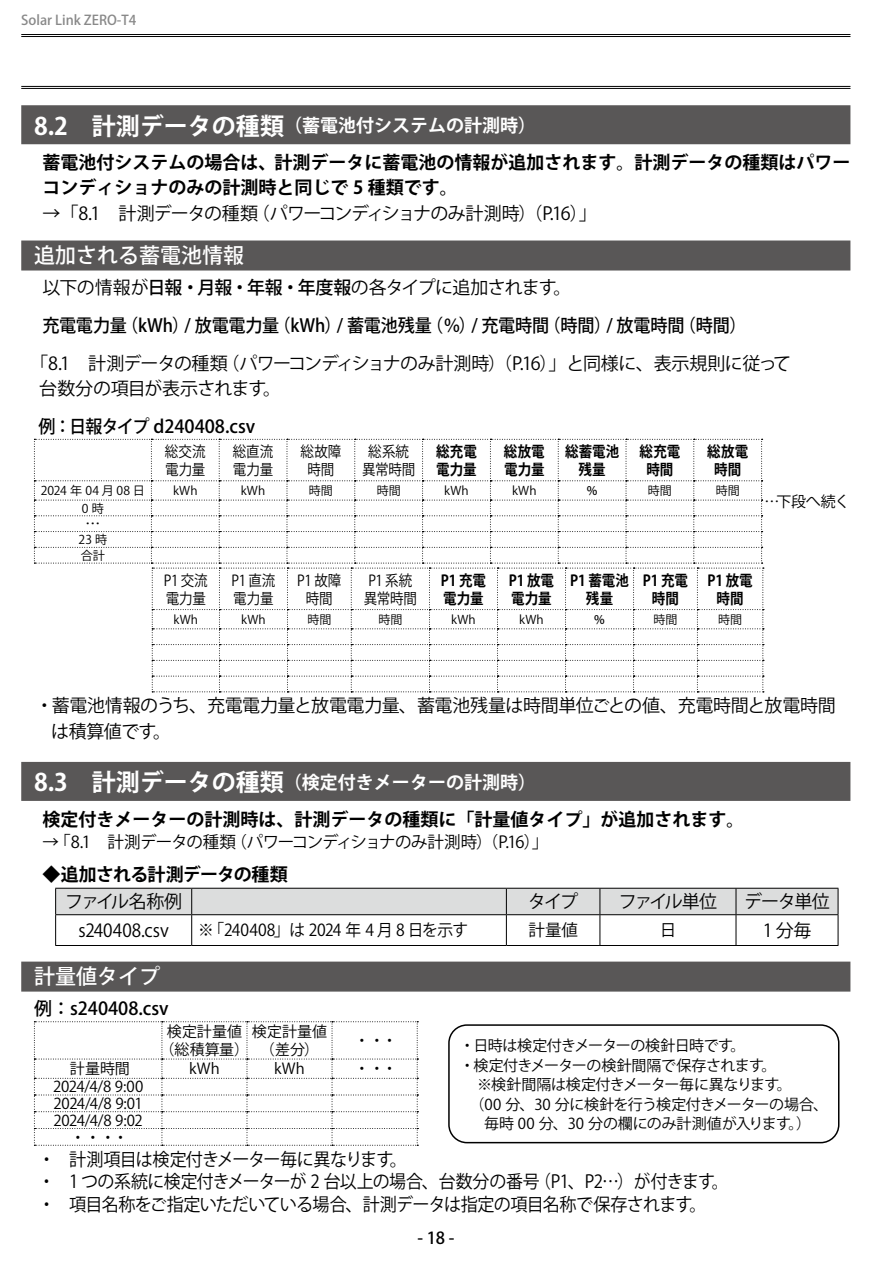
<style>
.page{position:relative;width:893px;height:1263px;background:#fff}
.page>*{position:absolute;margin:0;border:0;box-sizing:border-box;transform-origin:0 0}
.t1{font:500 21px "Koz Go Pro";color:#fff}
.t2{font:18px/25.2px "Koz Go Pro";letter-spacing:-.035em;color:#000}
.t3{font:700 18px/36.9px "Koz Go Pro";color:#000}
.t4{font:18px/22.5px "Koz Go Pro";letter-spacing:-.035em;color:#000;scale:.95 1}
.t5{font:500 18px/37.8px "Koz Go Pro";letter-spacing:-.005em;color:#000}
.t6{font:500 18px "Koz Go Pro";letter-spacing:-.005em;color:#000;scale:.95 1}
.t7{font:700 18px "Koz Go Pro";letter-spacing:-.045em;color:#000}
.t8{font:18px "Koz Go Pro";letter-spacing:.005em;color:#000;scale:.95 1}
.t9{font:18px "Koz Go Pro";letter-spacing:-.075em;color:#000}
.t10{font:16.5px "Koz Go Pro";letter-spacing:-.04em;color:#000}
.t11{font:16.5px "Koz Go Pro";letter-spacing:-.04em;color:#000;scale:.95 1}
.t12{font:500 16.5px "Koz Go Pro";color:#000}
.t13{font:15px/19.5px "Koz Go Pro";letter-spacing:-.015em;color:#000;text-align:center}
.t14{font:700 15px/18px "Koz Go Pro";letter-spacing:.005em;color:#000;text-align:center;scale:.9 1}
.t15{font:15px/18px "Koz Go Pro";letter-spacing:-.015em;color:#000;scale:.9 1}
.t16{font:15px/16.8px "Koz Go Pro";letter-spacing:-.035em;color:#000;text-align:center}
.t17{font:500 13.5px "Koz Go Pro";color:#898989}
.t18{font:12.15px/15.8px "Koz Go Pro";letter-spacing:.01em;color:#000;text-align:center}
.t19{font:12px "Koz Go Pro";letter-spacing:.015em;color:#000}
.t20{font:500 12px "Koz Go Pro";color:#000}
.s1{font-size:24px;color:#fff}
.s2{color:#fff}
.s3{font-weight:400}
</style>
<div class="page">
<div style="left:21px;top:105px;width:829px;height:39px;background:#595757"></div>
<div style="left:21px;top:240px;width:829px;height:30px;background:#595757"></div>
<svg style="left:34px;top:439px;width:730px;height:253px"></svg>
<hr style="left:21px;top:34px;width:829px;height:1px;background:#000">
<hr style="left:21px;top:36px;width:829px;height:1px;background:#000">
<hr style="left:21px;top:86px;width:829px;height:1px;background:#000">
<hr style="left:21px;top:88px;width:829px;height:1px;background:#000">
<div style="left:21px;top:762px;width:829px;height:39px;background:#595757"></div>
<div style="left:21px;top:961px;width:829px;height:30px;background:#595757"></div>
<div style="left:55px;top:888px;width:784px;height:27px;background:#dcdddd"></div>
<hr style="left:55px;top:914px;width:137px;height:1px;background:#000">
<hr style="left:55px;top:915px;width:1px;height:30px;background:#000">
<hr style="left:192px;top:914px;width:314px;height:1px;background:#000">
<hr style="left:191px;top:915px;width:1px;height:30px;background:#000">
<hr style="left:192px;top:945px;width:314px;height:1px;background:#000">
<hr style="left:506px;top:914px;width:94px;height:1px;background:#000">
<hr style="left:506px;top:915px;width:1px;height:30px;background:#000">
<hr style="left:600px;top:914px;width:136px;height:1px;background:#000">
<hr style="left:600px;top:915px;width:1px;height:30px;background:#000">
<hr style="left:600px;top:945px;width:136px;height:1px;background:#000">
<hr style="left:736px;top:914px;width:102px;height:1px;background:#000">
<hr style="left:736px;top:915px;width:1px;height:30px;background:#000">
<hr style="left:838px;top:915px;width:1px;height:30px;background:#000">
<hr style="left:55px;top:945px;width:137px;height:1px;background:#000">
<hr style="left:506px;top:945px;width:94px;height:1px;background:#000">
<hr style="left:736px;top:945px;width:102px;height:1px;background:#000">
<svg style="left:34px;top:1021px;width:384px;height:125px"></svg>
<div style="left:448px;top:1024px;width:391px;height:119px;border:2px solid #000;border-radius:18px"></div>
<p class="t17" style="left:21px;top:11px;width:117px">Solar Link ZERO-T4</p>
<p class="t3" style="left:43px;top:108px;width:809px;text-indent:-9px"><span class="s1">8.2　計測データの種類</span><span class="s2">（蓄電池付システムの計測時）<br></span>蓄電池付システムの場合は、計測データに蓄電池の情報が追加されます。計測データの種類はパワー</p>
<p class="t3" style="left:43px;top:171px;width:417px">コンディショナのみの計測時と同じで 5 種類です。</p>
<p class="t2" style="left:43px;top:201px;width:556px">→「8.1　計測データの種類（パワーコンディショナのみ計測時）（P.16）」</p>
<p class="t1" style="left:34px;top:242px;width:211px">追加される蓄電池情報</p>
<p class="t5" style="left:43px;top:269px;width:705px"><span class="s3">以下の情報が</span>日報・月報・年報・年度報<span class="s3">の各タイプに追加されます。<br></span>充電電力量（kWh）/ 放電電力量（kWh）/ 蓄電池残量（％）/ 充電時間（時間）/ 放電時間（時間）</p>
<p class="t2" style="left:21px;top:351px;width:771px">　「8.1　計測データの種類（パワーコンディショナのみ計測時）（P.16）」と同様に、表示規則に従って　台数分の項目が表示されます。</p>
<p class="t6" style="left:38px;top:414px;width:230px">例：日報タイプ d240408.csv</p>
<p class="t15" style="left:165px;top:443px;width:47px">総交流電力量</p>
<p class="t15" style="left:233px;top:443px;width:46px">総直流電力量</p>
<p class="t15" style="left:300px;top:443px;width:47px;text-align:center">総故障時間</p>
<p class="t15" style="left:362px;top:443px;width:60px;text-align:center">総系統異常時間</p>
<p class="t14" style="left:436px;top:443px;width:47px;text-align:left">総充電電力量</p>
<p class="t14" style="left:504px;top:443px;width:47px;text-align:left">総放電電力量</p>
<p class="t14" style="left:565px;top:443px;width:62px">総蓄電池残量</p>
<p class="t14" style="left:640px;top:443px;width:47px">総充電時間</p>
<p class="t14" style="left:707px;top:443px;width:47px">総放電時間</p>
<p class="t13" style="left:765px;top:492px;width:87px">…下段へ続く</p>
<p class="t18" style="left:41px;top:483px;width:106px">2024 年 04月08日</p>
<p class="t19" style="left:173px;top:483px;width:26px">kWh</p>
<p class="t19" style="left:241px;top:483px;width:26px">kWh</p>
<p class="t19" style="left:309px;top:483px;width:26px">時間</p>
<p class="t19" style="left:377px;top:483px;width:26px">時間</p>
<p class="t19" style="left:444px;top:483px;width:26px">kWh</p>
<p class="t19" style="left:512px;top:483px;width:26px">kWh</p>
<p class="t20" style="left:587px;top:483px;width:12px">%</p>
<p class="t19" style="left:648px;top:483px;width:26px">時間</p>
<p class="t19" style="left:716px;top:483px;width:26px">時間</p>
<p class="t18" style="left:79px;top:501px;width:30px">0 時･･･<br>23 時合計</p>
<p class="t15" style="left:164px;top:571px;width:50px">P1 交流電力量</p>
<p class="t15" style="left:231px;top:571px;width:50px">P1 直流電力量</p>
<p class="t15" style="left:297px;top:571px;width:51px;text-align:center">P1 故障時間</p>
<p class="t15" style="left:364px;top:571px;width:60px;text-align:center">P1 系統異常時間</p>
<p class="t14" style="left:441px;top:572px;width:52px;text-align:left">P1 充電電力量</p>
<p class="t14" style="left:509px;top:572px;width:52px;text-align:left">P1 放電電力量</p>
<p class="t14" style="left:570px;top:572px;width:67px">P1 蓄電池残量</p>
<p class="t14" style="left:643px;top:572px;width:52px">P1 充電時間</p>
<p class="t14" style="left:707px;top:572px;width:52px">P1 放電時間</p>
<p class="t19" style="left:174px;top:612px;width:26px">kWh</p>
<p class="t19" style="left:241px;top:612px;width:26px">kWh</p>
<p class="t19" style="left:307px;top:612px;width:26px">時間</p>
<p class="t19" style="left:378px;top:612px;width:26px">時間</p>
<p class="t19" style="left:451px;top:612px;width:26px">kWh</p>
<p class="t19" style="left:519px;top:612px;width:26px">kWh</p>
<p class="t20" style="left:594px;top:612px;width:12px">%</p>
<p class="t19" style="left:653px;top:612px;width:26px">時間</p>
<p class="t19" style="left:718px;top:612px;width:26px">時間</p>
<p class="t2" style="left:51px;top:694px;width:786px;text-indent:-16px">・蓄電池情報のうち、充電電力量と放電電力量、蓄電池残量は時間単位ごとの値、充電時間と放電時間は積算値です。</p>
<p class="t3" style="left:43px;top:765px;width:704px;text-indent:-9px"><span class="s1">8.3　計測データの種類</span><span class="s2">（検定付きメーターの計測時）<br></span>検定付きメーターの計測時は、計測データの種類に「計量値タイプ」が追加されます。</p>
<p class="t10" style="left:43px;top:831px;width:507px">→「8.1　計測データの種類（パワーコンディショナのみ計測時）（P.16）」</p>
<p class="t7" style="left:43px;top:863px;width:247px">◆追加される計測データの種類</p>
<p class="t9" style="left:65px;top:890px;width:118px">ファイル名称例</p>
<p class="t2" style="left:528px;top:889px;width:52px">タイプ</p>
<p class="t2" style="left:619px;top:889px;width:100px">ファイル単位</p>
<p class="t2" style="left:744px;top:889px;width:87px">データ単位</p>
<p class="t8" style="left:78px;top:919px;width:97px">s240408.csv</p>
<p class="t11" style="left:198px;top:920px;width:286px">※「240408」は 2024 年 4 月 8 日を示す</p>
<p class="t10" style="left:528px;top:920px;width:51px">計量値</p>
<p class="t10" style="left:660px;top:920px;width:18px">日</p>
<p class="t2" style="left:763px;top:918px;width:50px">1分毎</p>
<p class="t1" style="left:34px;top:963px;width:128px">計量値タイプ</p>
<p class="t5" style="left:34px;top:990px;width:136px">例：s240408.csv</p>
<p class="t13" style="left:160px;top:1023px;width:91px;line-height:18px">検定計量値（総積算量）</p>
<p class="t13" style="left:252px;top:1023px;width:77px;line-height:18px">検定計量値（差分）</p>
<p class="t13" style="left:460px;top:1036px;width:370px;text-align:left">・日時は検定付きメーターの検針日時です。<br>・検定付きメーターの検針間隔で保存されます。<br>　※検針間隔は検定付きメーター毎に異なります。<br>　（00 分、30 分に検針を行う検定付きメーターの場合、　 毎時 00 分、30 分の欄にのみ計測値が入ります。）</p>
<p class="t13" style="left:355px;top:1031px;width:44px">・・・</p>
<p class="t13" style="left:70px;top:1059px;width:61px">計量時間</p>
<p class="t13" style="left:189px;top:1059px;width:32px">kWh</p>
<p class="t13" style="left:274px;top:1059px;width:32px">kWh</p>
<p class="t13" style="left:355px;top:1059px;width:44px">・・・</p>
<p class="t16" style="left:53px;top:1079px;width:92px">2024/4/8 9:00<br>2024/4/8 9:01<br>2024/4/8 9:02・・・・</p>
<p class="t4" style="left:38px;top:1148px;width:728px">・ 計測項目は検定付きメーター毎に異なります。<br>・ 1 つの系統に検定付きメーターが 2 台以上の場合、台数分の番号（P1、P2…）が付きます。・ 項目名称をご指定いただいている場合、計測データは指定の項目名称で保存されます。</p>
<p class="t12" style="left:417px;top:1227px;width:39px">- 18 -</p>
</div>
